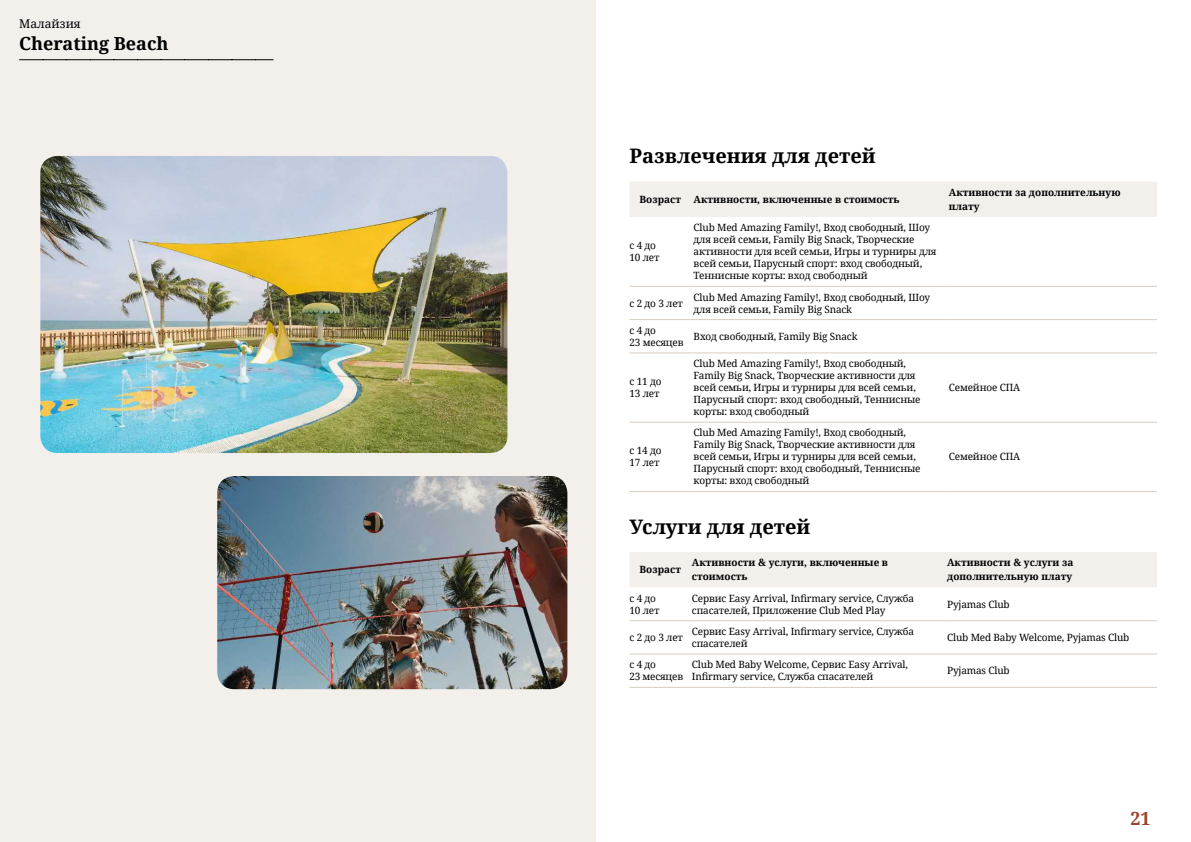
<style>
.page{position:relative;width:1191px;height:842px;background:#fff}
.page>*{position:absolute;margin:0;border:0;box-sizing:border-box;transform-origin:0 0}
.t1{font:700 20px "Noto Serif";color:#000}
.t2{font:700 18px "Noto Serif";color:#000}
.t3{font:700 18px "Noto Serif";color:#9d432c}
.t4{font:12px "Noto Serif";color:#000}
.t5{font:10px/12px "Noto Serif";letter-spacing:-.015em;color:#000}
.t6{font:700 10px/14px "Noto Serif";color:#000}
</style>
<div class="page">
<div style="left:0;top:0;width:595px;height:842px;background:#f3f0ec"></div>
<img style="left:40px;top:156px;width:467px;height:297px">
<img style="left:217px;top:476px;width:350px;height:213px">
<svg style="left:20px;top:59px;width:253px;height:1px"></svg>
<div style="left:630px;top:182px;width:527px;height:35px;background:#f3f0ec"></div>
<hr style="left:629px;top:286px;width:64px;height:1px;background:#d7cdc1">
<hr style="left:693px;top:286px;width:255px;height:1px;background:#d7cdc1">
<hr style="left:948px;top:286px;width:209px;height:1px;background:#d7cdc1">
<hr style="left:629px;top:319px;width:64px;height:1px;background:#d7cdc1">
<hr style="left:693px;top:319px;width:255px;height:1px;background:#d7cdc1">
<hr style="left:948px;top:319px;width:209px;height:1px;background:#d7cdc1">
<hr style="left:629px;top:352px;width:64px;height:1px;background:#d7cdc1">
<hr style="left:693px;top:352px;width:255px;height:1px;background:#d7cdc1">
<hr style="left:948px;top:352px;width:209px;height:1px;background:#d7cdc1">
<hr style="left:629px;top:422px;width:64px;height:1px;background:#d7cdc1">
<hr style="left:693px;top:422px;width:255px;height:1px;background:#d7cdc1">
<hr style="left:948px;top:422px;width:209px;height:1px;background:#d7cdc1">
<hr style="left:629px;top:491px;width:64px;height:1px;background:#d7cdc1">
<hr style="left:693px;top:491px;width:255px;height:1px;background:#d7cdc1">
<hr style="left:948px;top:491px;width:209px;height:1px;background:#d7cdc1">
<div style="left:630px;top:552px;width:527px;height:35px;background:#f3f0ec"></div>
<hr style="left:629px;top:620px;width:63px;height:1px;background:#d7cdc1">
<hr style="left:692px;top:620px;width:255px;height:1px;background:#d7cdc1">
<hr style="left:947px;top:620px;width:210px;height:1px;background:#d7cdc1">
<hr style="left:629px;top:653px;width:63px;height:1px;background:#d7cdc1">
<hr style="left:692px;top:653px;width:255px;height:1px;background:#d7cdc1">
<hr style="left:947px;top:653px;width:210px;height:1px;background:#d7cdc1">
<hr style="left:629px;top:687px;width:63px;height:1px;background:#d7cdc1">
<hr style="left:692px;top:687px;width:255px;height:1px;background:#d7cdc1">
<hr style="left:947px;top:687px;width:210px;height:1px;background:#d7cdc1">
<p class="t4" style="left:19px;top:16px;width:63px">Малайзия</p>
<h2 class="t2" style="left:19px;top:31px;width:151px">Cherating Beach</h2>
<h1 class="t1" style="left:629px;top:142px;width:248px">Развлечения для детей</h1>
<p class="t6" style="left:639px;top:192px;width:43px">Возраст</p>
<p class="t6" style="left:693px;top:192px;width:207px">Активности, включенные в стоимость</p>
<p class="t6" style="left:948px;top:185px;width:173px">Активности за дополнительную плату</p>
<p class="t5" style="left:629px;top:239px;width:32px">c 4 до<br>10 лет</p>
<p class="t5" style="left:693px;top:221px;width:244px">Club Med Amazing Family!, Вход свободный, Шоу для всей семьи, Family Big Snack, Творческие активности для всей семьи, Игры и турниры для всей семьи, Парусный спорт: вход свободный, Теннисные корты: вход свободный</p>
<p class="t5" style="left:629px;top:296px;width:55px">с 2 до 3 лет</p>
<p class="t5" style="left:693px;top:290px;width:238px">Club Med Amazing Family!, Вход свободный, Шоу для всей семьи, Family Big Snack</p>
<p class="t5" style="left:629px;top:324px;width:56px">с 4 до<br>23 месяцев</p>
<p class="t5" style="left:693px;top:330px;width:165px">Вход свободный, Family Big Snack</p>
<p class="t5" style="left:629px;top:375px;width:33px">с 11 до<br>13 лет</p>
<p class="t5" style="left:693px;top:357px;width:228px">Club Med Amazing Family!, Вход свободный, Family Big Snack, Творческие активности для всей семьи, Игры и турниры для всей семьи, Парусный спорт: вход свободный, Теннисные корты: вход свободный</p>
<p class="t5" style="left:629px;top:444px;width:33px">с 14 до<br>17 лет</p>
<p class="t5" style="left:693px;top:426px;width:228px">Club Med Amazing Family!, Вход свободный, Family Big Snack, Творческие активности для всей семьи, Игры и турниры для всей семьи, Парусный спорт: вход свободный, Теннисные корты: вход свободный</p>
<p class="t5" style="left:948px;top:381px;width:73px">Семейное СПА</p>
<p class="t5" style="left:948px;top:450px;width:73px">Семейное СПА</p>
<h1 class="t1" style="left:629px;top:513px;width:182px">Услуги для детей</h1>
<p class="t6" style="left:639px;top:562px;width:43px">Возраст</p>
<p class="t6" style="left:692px;top:555px;width:198px">Активности &amp; услуги, включенные в стоимость</p>
<p class="t6" style="left:947px;top:555px;width:128px">Активности &amp; услуги за дополнительную плату</p>
<p class="t5" style="left:629px;top:592px;width:32px">c 4 до<br>10 лет</p>
<p class="t5" style="left:692px;top:592px;width:223px">Сервис Easy Arrival, Infirmary service, Служба спасателей, Приложение Club Med Play</p>
<p class="t5" style="left:947px;top:598px;width:64px">Pyjamas Club</p>
<p class="t5" style="left:629px;top:631px;width:55px">с 2 до 3 лет</p>
<p class="t5" style="left:692px;top:625px;width:223px">Сервис Easy Arrival, Infirmary service, Служба спасателей</p>
<p class="t5" style="left:947px;top:631px;width:184px">Club Med Baby Welcome, Pyjamas Club</p>
<p class="t5" style="left:629px;top:658px;width:55px">с 4 до<br>23 месяцев</p>
<p class="t5" style="left:692px;top:658px;width:218px">Club Med Baby Welcome, Сервис Easy Arrival,<br>Infirmary service, Служба спасателей</p>
<p class="t5" style="left:947px;top:664px;width:64px">Pyjamas Club</p>
<h2 class="t3" style="left:1130px;top:806px;width:22px">21</h2>
</div>
